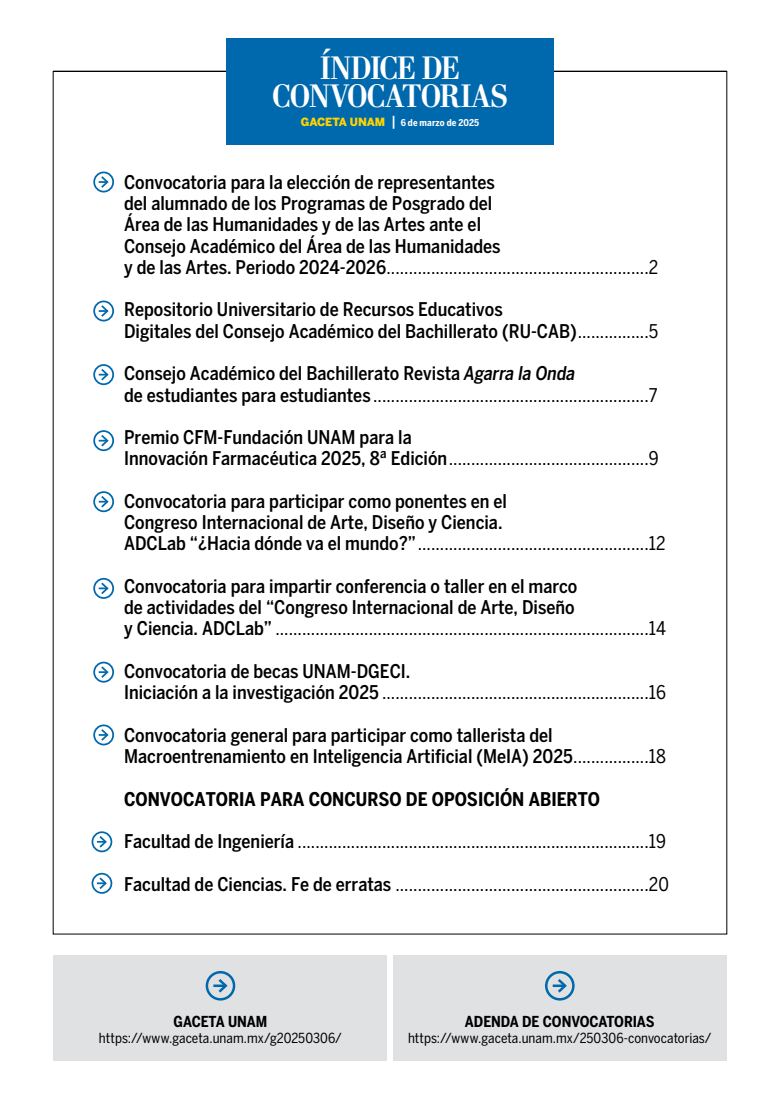
<style>
.page{position:relative;width:780px;height:1117px;background:#fff}
.page>*{position:absolute;margin:0;border:0;box-sizing:border-box;transform-origin:0 0}
.t1{font:700 32.5px/27.5px "Stilson";letter-spacing:-.005em;color:#fff;text-align:center}
.t2{font:500 18.75px/21.2px "Benton Sans Cond";color:#000}
.t3{font:18.75px/21.2px "Benton Sans Cond";color:#000}
.t4{font:700 18.75px "Benton Sans Cond";color:#000}
.t5{font:700 15px "Benton Sans Cond";letter-spacing:-.005em;color:#000}
.t6{font:13.75px "Benton Sans Cond";color:#000}
.t7{font:700 9.38px "Benton Sans Cond";letter-spacing:.01em;color:#fff}
.s1{font-family:"Benton Sans";font-weight:900;font-size:11.25px;color:#ffd400}
.s2{font-weight:500;font-size:13.75px}
.s3{font-weight:400}
.s4{font-style:italic}
.s5{font-weight:500}
</style>
<div class="page">
<hr style="left:53px;top:71px;width:673px;height:1px;background:#000">
<div style="left:226px;top:38px;width:328px;height:107px;background:#0068ac"></div>
<div style="left:53px;top:955px;width:334px;height:105px;background:#e0e1e2"></div>
<svg style="left:213px;top:976px;width:16px;height:17px"></svg>
<div style="left:206px;top:970px;width:29px;height:30px;border:2px solid #0068ac;border-radius:50%"></div>
<div style="left:393px;top:955px;width:333px;height:105px;background:#e0e1e2"></div>
<svg style="left:552px;top:976px;width:16px;height:17px"></svg>
<div style="left:545px;top:970px;width:29px;height:30px;border:2px solid #0068ac;border-radius:50%"></div>
<svg style="left:99px;top:174px;width:11px;height:15px"></svg>
<div style="left:93px;top:171px;width:21px;height:21px;border:2px solid #0068ac;border-radius:50%"></div>
<svg style="left:99px;top:303px;width:11px;height:15px"></svg>
<div style="left:93px;top:300px;width:21px;height:21px;border:2px solid #0068ac;border-radius:50%"></div>
<svg style="left:99px;top:367px;width:11px;height:15px"></svg>
<div style="left:93px;top:364px;width:21px;height:21px;border:2px solid #0068ac;border-radius:50%"></div>
<svg style="left:99px;top:433px;width:11px;height:15px"></svg>
<div style="left:93px;top:430px;width:21px;height:21px;border:2px solid #0068ac;border-radius:50%"></div>
<svg style="left:99px;top:494px;width:11px;height:15px"></svg>
<div style="left:93px;top:491px;width:21px;height:21px;border:2px solid #0068ac;border-radius:50%"></div>
<svg style="left:99px;top:580px;width:11px;height:15px"></svg>
<div style="left:93px;top:577px;width:21px;height:21px;border:2px solid #0068ac;border-radius:50%"></div>
<svg style="left:99px;top:664px;width:11px;height:15px"></svg>
<div style="left:93px;top:661px;width:21px;height:21px;border:2px solid #0068ac;border-radius:50%"></div>
<svg style="left:99px;top:727px;width:11px;height:15px"></svg>
<div style="left:93px;top:724px;width:21px;height:21px;border:2px solid #0068ac;border-radius:50%"></div>
<svg style="left:97px;top:834px;width:11px;height:15px"></svg>
<div style="left:92px;top:831px;width:20px;height:21px;border:2px solid #0068ac;border-radius:50%"></div>
<svg style="left:97px;top:875px;width:11px;height:15px"></svg>
<div style="left:92px;top:872px;width:20px;height:21px;border:2px solid #0068ac;border-radius:50%"></div>
<h1 class="t1" style="left:272px;top:54px;width:236px">ÍNDICE DE<br>CONVOCATORIAS</h1>
<p class="t7" style="left:301px;top:117px;width:180px"><span class="s1">GACETA UNAM</span> <span class="s2">|</span> 6 de marzo de 2025</p>
<p class="t2" style="left:124px;top:171px;width:536px">Convocatoria para la elección de representantes<br>del alumnado de los Programas de Posgrado del<br>Área de las Humanidades y de las Artes ante el<br>Consejo Académico del Área de las Humanidades<br>y de las Artes. Periodo 2024-2026<span class="s3">...........................................................2</span></p>
<p class="t2" style="left:124px;top:299px;width:536px">Repositorio Universitario de Recursos Educativos<br>Digitales del Consejo Académico del Bachillerato (RU-CAB)<span class="s3">................5</span></p>
<p class="t2" style="left:124px;top:362px;width:535px">Consejo Académico del Bachillerato Revista <span class="s4">Agarra la Onda<br></span>de estudiantes para estudiantes <span class="s3">..............................................................7</span></p>
<p class="t2" style="left:124px;top:426px;width:536px">Premio CFM-Fundación UNAM para la<br>Innovación Farmacéutica 2025, 8ª Edición<span class="s3">.............................................9</span></p>
<p class="t2" style="left:124px;top:490px;width:543px">Convocatoria para participar como ponentes en el<br>Congreso Internacional de Arte, Diseño y Ciencia.<br>ADCLab “¿Hacia dónde va el mundo?”<span class="s3">....................................................12</span></p>
<p class="t2" style="left:124px;top:575px;width:543px">Convocatoria para impartir conferencia o taller en el marco<br>de actividades del “Congreso Internacional de Arte, Diseño<br>y Ciencia. ADCLab” <span class="s3">....................................................................................14</span></p>
<p class="t3" style="left:124px;top:660px;width:543px"><span class="s5">Convocatoria de becas UNAM-DGECI.<br>Iniciación a la investigación 2025</span> ............................................................16</p>
<p class="t2" style="left:124px;top:724px;width:543px">Convocatoria general para participar como tallerista del<br>Macroentrenamiento en Inteligencia Artificial (MeIA) 2025<span class="s3">.................18</span></p>
<p class="t4" style="left:124px;top:787px;width:477px">CONVOCATORIA PARA CONCURSO DE OPOSICIÓN ABIERTO</p>
<p class="t3" style="left:124px;top:830px;width:543px"><span class="s5">Facultad de Ingeniería</span> ...............................................................................19</p>
<p class="t3" style="left:124px;top:872px;width:546px"><span class="s5">Facultad de Ciencias. Fe de erratas</span> .........................................................20</p>
<p class="t5" style="left:173px;top:1012px;width:95px">GACETA UNAM</p>
<p class="t6" style="left:99px;top:1030px;width:244px">https://www.gaceta.unam.mx/g20250306/</p>
<p class="t5" style="left:465px;top:1012px;width:191px">ADENDA DE CONVOCATORIAS</p>
<p class="t6" style="left:408px;top:1030px;width:305px">https://www.gaceta.unam.mx/250306-convocatorias/</p>
</div>
